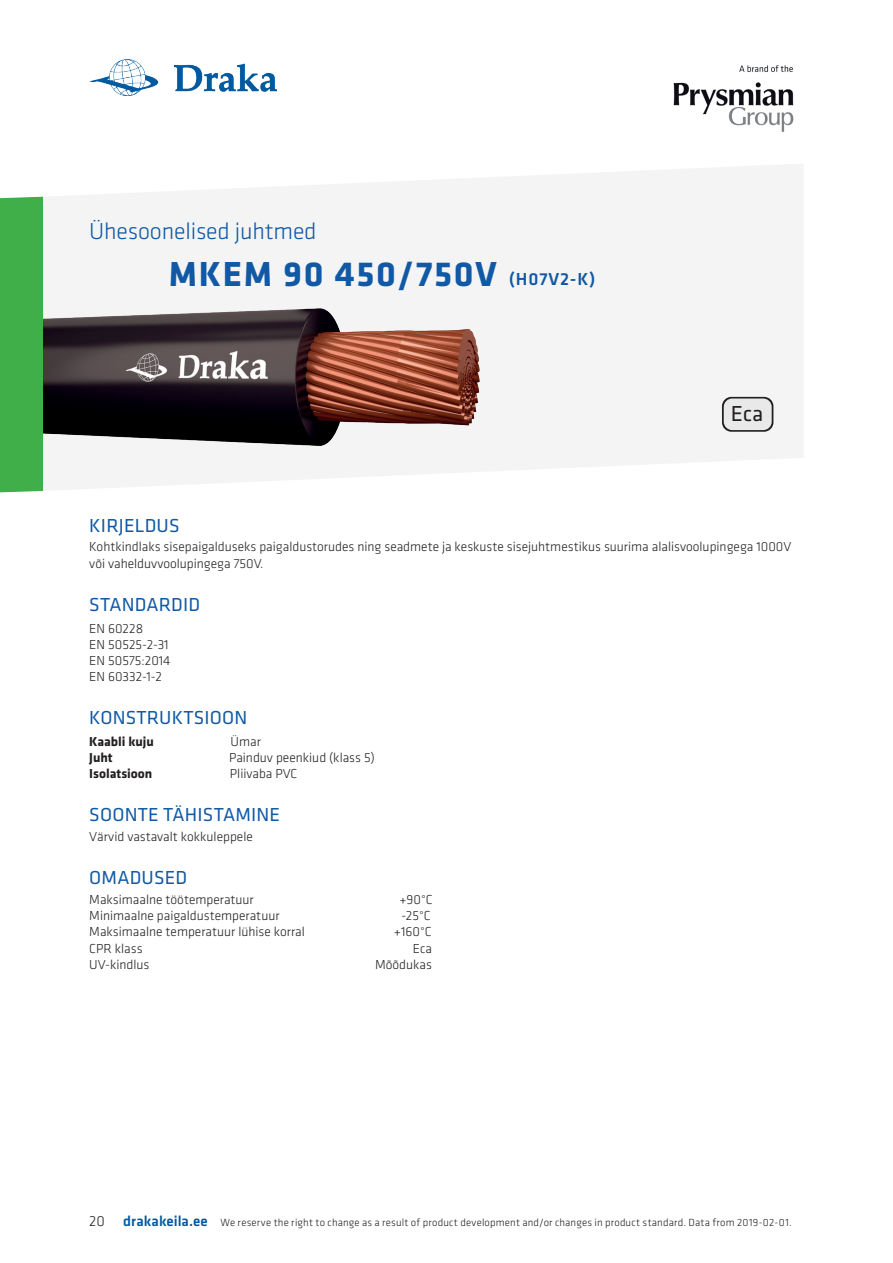
<style>
.page{position:relative;width:893px;height:1263px;background:#fff}
.page>*{position:absolute;margin:0;border:0;box-sizing:border-box;transform-origin:0 0}
.t1{font:700 36px "Klavika";letter-spacing:.05em;color:#1159a5}
.t2{font:300 24px "Klavika";letter-spacing:-.005em;color:#1159a5}
.t3{font:22.5px "Klavika";color:#231f20}
.t4{font:19.5px "Klavika";letter-spacing:.01em;color:#1159a5}
.t5{font:500 18px "Klavika";letter-spacing:.05em;color:#1159a5}
.t6{font:300 13.5px/16.2px "Klavika";color:#231f20}
.t7{font:700 13.5px "Klavika";color:#231f20}
.t8{font:300 10.8px "Klavika";letter-spacing:.02em;color:#231f20}
.s1{font-size:15px}
.s2{font-weight:500;font-size:15px;color:#0159a3}
</style>
<div class="page">
<img style="left:89px;top:60px;width:187px;height:36px">
<img style="left:673px;top:65px;width:121px;height:67px">
<svg style="left:42px;top:164px;width:761px;height:327px;fill:#f4f4f4"></svg>
<div style="left:0;top:197px;width:43px;height:295px;background:#40ae49"></div>
<img style="left:43px;top:291px;width:458px;height:160px">
<svg style="left:722px;top:397px;width:51px;height:35px"></svg>
<div style="left:724px;top:398px;width:48px;height:32px;background:#e9e9ea;border-radius:8px"></div>
<h2 class="t2" style="left:89px;top:217px;width:229px">Ühesoonelised juhtmed</h2>
<h1 class="t1" style="left:169px;top:248px;width:329px">MKEM 90 450/750V</h1>
<h3 class="t5" style="left:509px;top:266px;width:88px">(H07V2-K)</h3>
<h3 class="t3" style="left:731px;top:399px;width:34px">Eca</h3>
<h3 class="t4" style="left:89px;top:513px;width:92px">KIRJELDUS</h3>
<p class="t6" style="left:89px;top:539px;width:704px">Kohtkindlaks sisepaigalduseks paigaldustorudes ning seadmete ja keskuste sisejuhtmestikus suurima alalisvoolupingega 1000V või vahelduvvoolupingega 750V.</p>
<h3 class="t4" style="left:89px;top:591px;width:112px">STANDARDID</h3>
<p class="t6" style="left:89px;top:620px;width:83px">EN 60228<br>EN 50525-2-31<br>EN 50575:2014<br>EN 60332-1-2</p>
<h3 class="t4" style="left:89px;top:705px;width:160px">KONSTRUKTSIOON</h3>
<p class="t7" style="left:89px;top:732px;width:66px">Kaabli kuju</p>
<p class="t6" style="left:231px;top:733px;width:32px">Ümar</p>
<p class="t7" style="left:89px;top:748px;width:25px">Juht</p>
<p class="t6" style="left:229px;top:749px;width:147px">Painduv peenkiud (klass 5)</p>
<p class="t7" style="left:89px;top:764px;width:65px">Isolatsioon</p>
<p class="t6" style="left:230px;top:766px;width:69px">Pliivaba PVC</p>
<h3 class="t4" style="left:89px;top:802px;width:192px">SOONTE TÄHISTAMINE</h3>
<p class="t6" style="left:89px;top:828px;width:165px">Värvid vastavalt kokkuleppele</p>
<h3 class="t4" style="left:89px;top:865px;width:99px">OMADUSED</h3>
<p class="t6" style="left:89px;top:891px;width:166px">Maksimaalne töötemperatuur</p>
<p class="t6" style="left:399px;top:891px;width:35px">+90°C</p>
<p class="t6" style="left:89px;top:907px;width:192px">Minimaalne paigaldustemperatuur</p>
<p class="t6" style="left:401px;top:907px;width:31px">-25°C</p>
<p class="t6" style="left:89px;top:923px;width:217px">Maksimaalne temperatuur lühise korral</p>
<p class="t6" style="left:394px;top:923px;width:39px">+160°C</p>
<p class="t6" style="left:89px;top:940px;width:55px">CPR klass</p>
<p class="t6" style="left:413px;top:940px;width:21px">Eca</p>
<p class="t6" style="left:89px;top:956px;width:62px">UV-kindlus</p>
<p class="t6" style="left:375px;top:956px;width:58px">Mõõdukas</p>
<p class="t8" style="left:89px;top:1216px;width:704px"><span class="s1">20</span> <span class="s2">drakakeila.ee</span> We reserve the right to change as a result of product development and/or changes in product standard. Data from 2019-02-01.</p>
</div>
